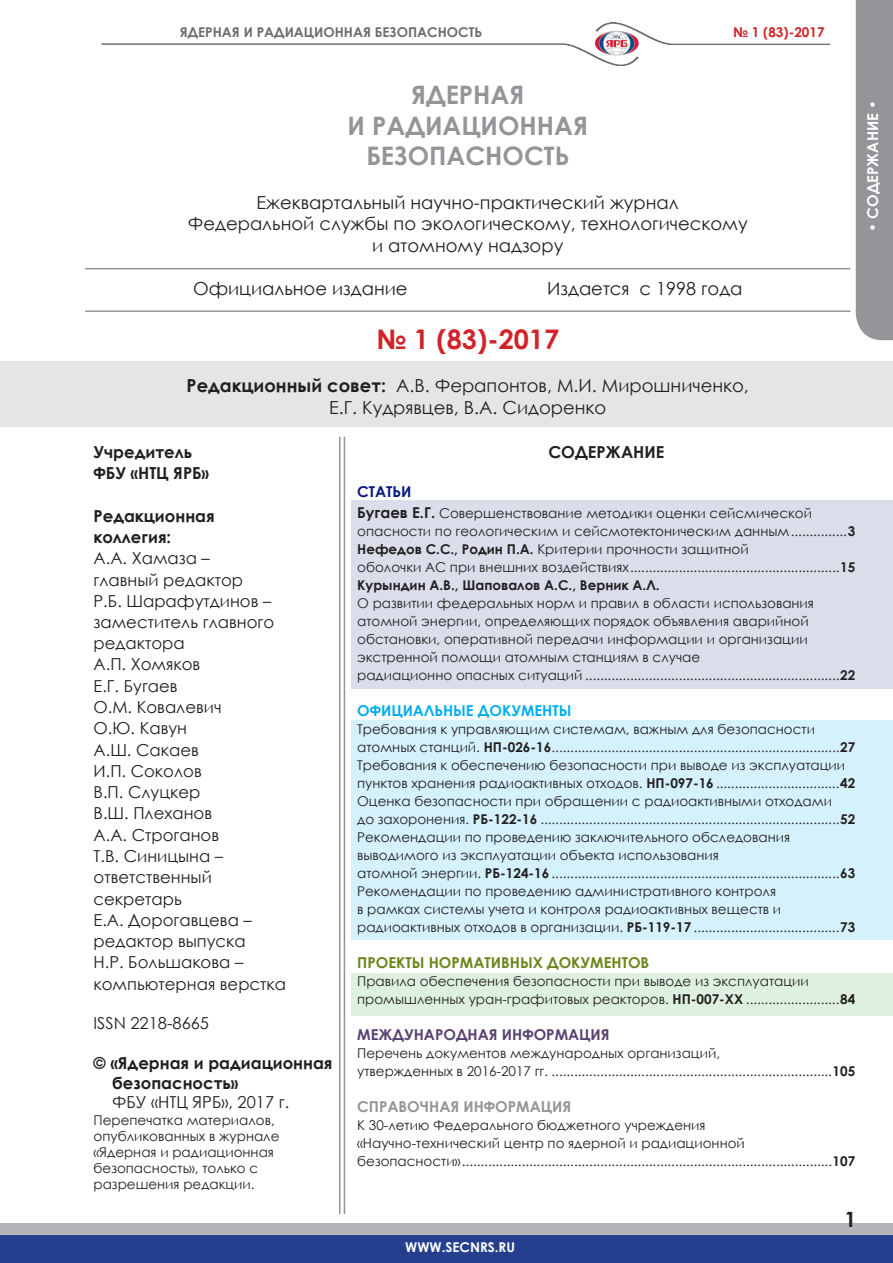
<style>
.page{position:relative;width:893px;height:1263px;background:#fff}
.page>*{position:absolute;margin:0;border:0;box-sizing:border-box;transform-origin:0 0}
.t1{font:700 27px "Century Gothic";color:#d1232a}
.t2{font:700 25.5px "Century Gothic";color:#939598}
.t3{font:700 21px "Century Gothic";color:#231f20}
.t4{font:18px "Century Gothic";color:#231f20}
.ОсНоВнОй{font:16.5px "Century Gothic";color:#231f20}
.t5{font:700 16.5px "Century Gothic";color:#231f20}
.t6{font:700 15px "Century Gothic";color:#6a861c}
.t7{font:700 15px "Century Gothic";color:#594272}
.t8{font:700 15px "Century Gothic";color:#00aeef}
.t9{font:700 15px "Century Gothic";color:#939598}
.t10{font:700 15px "Century Gothic";color:#fff}
.t11{font:700 15px "Century Gothic";color:#0a1983}
.ОсНоВнОй-2{font:13.5px/18px "Century Gothic";color:#231f20}
.t12{font:700 13.5px "Century Gothic";color:#6c6d70}
.t13{font:700 13.5px "Century Gothic";color:#fff}
.t14{font:700 13.5px "Century Gothic";color:#d1232a}
.s1{font-weight:700}
.s2{font-weight:700;font-size:15px}
</style>
<div class="page">
<div style="left:0;top:1223px;width:893px;height:30px;background:#b4b5b8"></div>
<div style="left:0;top:1235px;width:893px;height:28px;background:#253f8e"></div>
<div style="left:856px;top:0;width:37px;height:340px;background:#939598"></div>
<img style="left:101px;top:22px;width:729px;height:44px">
<div style="left:351px;top:973px;width:542px;height:42px;background:#def1e0"></div>
<div style="left:351px;top:500px;width:542px;height:189px;background:#dadeeb"></div>
<div style="left:351px;top:721px;width:542px;height:219px;background:#d4f1fc"></div>
<div style="left:0;top:361px;width:893px;height:66px;background:#e4e5e7"></div>
<hr style="left:85px;top:268px;width:765px;height:1px;background:#939598">
<hr style="left:85px;top:310px;width:765px;height:2px;background:#939598">
<hr style="left:344px;top:437px;width:1px;height:777px;background:#939598">
<hr style="left:339px;top:437px;width:1px;height:777px;background:#939598">
<p class="t12" style="left:180px;top:22px;width:304px">ЯДЕРНАЯ И РАДИАЦИОННАЯ БЕЗОПАСНОСТЬ</p>
<p class="t14" style="left:733px;top:22px;width:93px">№ 1 (83)-2017</p>
<p class="t2" style="left:411px;top:76px;width:115px">ЯДЕРНАЯ</p>
<p class="t2" style="left:348px;top:106px;width:242px">И РАДИАЦИОННАЯ</p>
<p class="t2" style="left:366px;top:137px;width:204px">БЕЗОПАСНОСТЬ</p>
<p class="t4" style="left:257px;top:189px;width:424px">Ежеквартальный научно-практический журнал</p>
<p class="t4" style="left:188px;top:211px;width:561px">Федеральной службы по экологическому, технологическому</p>
<p class="t4" style="left:372px;top:233px;width:193px">и атомному надзору</p>
<p class="t4" style="left:193px;top:276px;width:216px">Официальное издание</p>
<p class="t4" style="left:547px;top:276px;width:197px">Издается с 1998 года</p>
<p class="t1" style="left:376px;top:319px;width:184px">№ 1 (83)-2017</p>
<p class="t4" style="left:187px;top:373px;width:564px"><span class="s1">Редакционный совет:</span> А.В. Ферапонтов, М.И. Мирошниченко,</p>
<p class="t4" style="left:329px;top:395px;width:279px">Е.Г. Кудрявцев, В.А. Сидоренко</p>
<p class="t5" style="left:94px;top:439px;width:100px">Учредитель</p>
<p class="t5" style="left:94px;top:461px;width:117px">ФБУ «НТЦ ЯРБ»</p>
<p class="t5" style="left:94px;top:503px;width:123px">Редакционная</p>
<p class="t5" style="left:94px;top:524px;width:79px">коллегия:</p>
<p class="ОсНоВнОй" style="left:94px;top:547px;width:118px">А.А. Хамаза –</p>
<p class="ОсНоВнОй" style="left:94px;top:568px;width:151px">главный редактор</p>
<p class="ОсНоВнОй" style="left:94px;top:589px;width:179px">Р.Б. Шарафутдинов –</p>
<p class="ОсНоВнОй" style="left:94px;top:611px;width:182px">заместитель главного</p>
<p class="ОсНоВнОй" style="left:94px;top:632px;width:93px">редактора</p>
<p class="ОсНоВнОй" style="left:94px;top:653px;width:108px">А.П. Хомяков</p>
<p class="ОсНоВнОй" style="left:94px;top:674px;width:86px">Е.Г. Бугаев</p>
<p class="ОсНоВнОй" style="left:94px;top:696px;width:130px">О.М. Ковалевич</p>
<p class="ОсНоВнОй" style="left:94px;top:717px;width:95px">О.Ю. Кавун</p>
<p class="ОсНоВнОй" style="left:94px;top:738px;width:107px">А.Ш. Сакаев</p>
<p class="ОсНоВнОй" style="left:94px;top:759px;width:110px">И.П. Соколов</p>
<p class="ОсНоВнОй" style="left:94px;top:781px;width:108px">В.П. Слуцкер</p>
<p class="ОсНоВнОй" style="left:94px;top:802px;width:120px">В.Ш. Плеханов</p>
<p class="ОсНоВнОй" style="left:94px;top:823px;width:127px">А.А. Строганов</p>
<p class="ОсНоВнОй" style="left:94px;top:844px;width:131px">Т.В. Синицына –</p>
<p class="ОсНоВнОй" style="left:94px;top:866px;width:120px">ответственный</p>
<p class="ОсНоВнОй" style="left:94px;top:887px;width:90px">секретарь</p>
<p class="ОсНоВнОй" style="left:94px;top:908px;width:160px">Е.А. Дорогавцева –</p>
<p class="ОсНоВнОй" style="left:94px;top:929px;width:154px">редактор выпуска</p>
<p class="ОсНоВнОй" style="left:94px;top:951px;width:151px">Н.Р. Большакова –</p>
<p class="ОсНоВнОй" style="left:94px;top:972px;width:194px">компьютерная верстка</p>
<p class="ОсНоВнОй" style="left:94px;top:1012px;width:117px">ISSN 2218-8665</p>
<p class="t5" style="left:94px;top:1050px;width:241px">© «Ядерная и радиационная</p>
<p class="t5" style="left:112px;top:1070px;width:128px">безопасность»</p>
<p class="ОсНоВнОй" style="left:112px;top:1091px;width:179px">ФБУ «НТЦ ЯРБ», 2017 г.</p>
<p class="ОсНоВнОй-2" style="left:94px;top:1111px;width:187px;line-height:16.2px">Перепечатка материалов, опубликованных в журнале «Ядерная и радиационная безопасность», только с разрешения редакции.</p>
<p class="t5" style="left:548px;top:439px;width:118px">СОДЕРЖАНИЕ</p>
<p class="t11" style="left:357px;top:480px;width:56px">СТАТЬИ</p>
<p class="ОсНоВнОй-2" style="left:357px;top:504px;width:499px"><span class="s2">Бугаев Е.Г.</span> Совершенствование методики оценки сейсмической опасности по геологическим и сейсмотектоническим данным...............<span class="s1">3</span></p>
<p class="ОсНоВнОй-2" style="left:357px;top:540px;width:499px"><span class="s1">Нефедов С.С., Родин П.А.</span> Критерии прочности защитной<br>оболочки АС при внешних воздействиях........................................................<span class="s1">15</span></p>
<p class="ОсНоВнОй-2" style="left:357px;top:576px;width:499px"><span class="s1">Курындин А.В., Шаповалов А.С., Верник А.Л.<br></span>О развитии федеральных норм и правил в области использования атомной энергии, определяющих порядок объявления аварийной обстановки, оперативной передачи информации и организации экстренной помощи атомным станциям в случае<br>радиационно опасных ситуаций ....................................................................<span class="s1">22</span></p>
<p class="t8" style="left:357px;top:699px;width:216px">ОФИЦИАЛЬНЫЕ ДОКУМЕНТЫ</p>
<p class="ОсНоВнОй-2" style="left:357px;top:720px;width:499px">Требования к управляющим системам, важным для безопасности атомных станций. <span class="s1">НП-026-16</span>.............................................................................<span class="s1">27</span></p>
<p class="ОсНоВнОй-2" style="left:357px;top:756px;width:499px">Требования к обеспечению безопасности при выводе из эксплуатации пунктов хранения радиоактивных отходов. <span class="s1">НП-097-16</span> .................................<span class="s1">42</span></p>
<p class="ОсНоВнОй-2" style="left:357px;top:792px;width:499px">Оценка безопасности при обращении с радиоактивными отходами<br>до захоронения. <span class="s1">РБ-122-16</span> ................................................................................<span class="s1">52</span></p>
<p class="ОсНоВнОй-2" style="left:357px;top:828px;width:499px">Рекомендации по проведению заключительного обследования выводимого из эксплуатации объекта использования<br>атомной энергии. <span class="s1">РБ-124-16</span> .............................................................................<span class="s1">63</span></p>
<p class="ОсНоВнОй-2" style="left:357px;top:882px;width:499px">Рекомендации по проведению административного контроля<br>в рамках системы учета и контроля радиоактивных веществ и радиоактивных отходов в организации. <span class="s1">РБ-119-17</span> .......................................<span class="s1">73</span></p>
<p class="t6" style="left:357px;top:951px;width:294px">ПРОЕКТЫ НОРМАТИВНЫХ ДОКУМЕНТОВ</p>
<p class="ОсНоВнОй-2" style="left:357px;top:972px;width:499px">Правила обеспечения безопасности при выводе из эксплуатации промышленных уран-графитовых реакторов. <span class="s1">НП-007-ХХ</span> .........................<span class="s1">84</span></p>
<p class="t7" style="left:357px;top:1023px;width:254px">МЕЖДУНАРОДНАЯ ИНФОРМАЦИЯ</p>
<p class="ОсНоВнОй-2" style="left:357px;top:1044px;width:499px">Перечень документов международных организаций,<br>утвержденных в 2016-2017 гг. ...........................................................................<span class="s1">105</span></p>
<p class="t9" style="left:357px;top:1095px;width:216px">СПРАВОЧНАЯ ИНФОРМАЦИЯ</p>
<p class="ОсНоВнОй-2" style="left:357px;top:1116px;width:499px">К 30-летию Федерального бюджетного учреждения<br>«Научно-технический центр по ядерной и радиационной безопасности»...................................................................................................<span class="s1">107</span></p>
<p class="t13" style="left:405px;top:1237px;width:111px">WWW.SECNRS.RU</p>
<p class="t3" style="left:845px;top:1203px;width:13px">1</p>
<p class="t10" style="left:861px;top:232px;width:133px;rotate:-90deg">• СОДЕРЖАНИЕ •</p>
</div>
